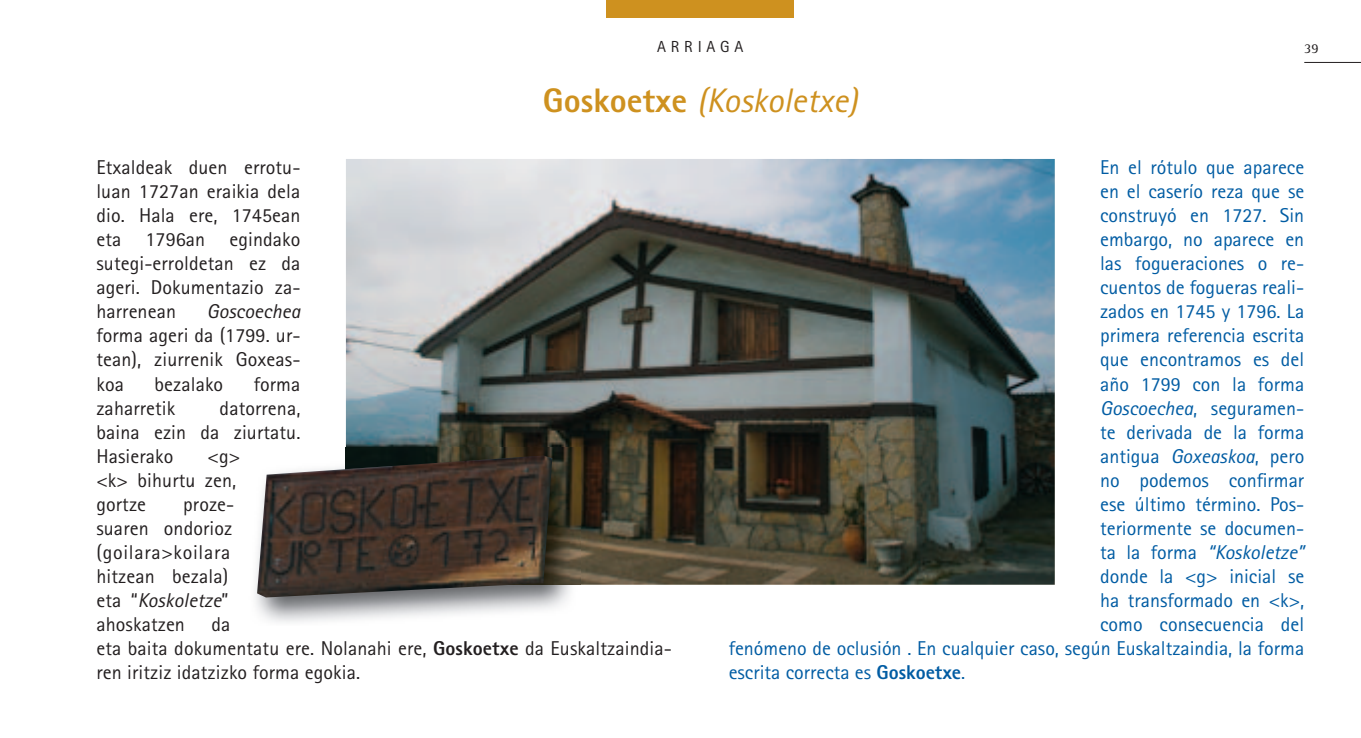
<style>
.page{position:relative;width:1361px;height:738px;background:#fff}
.page>*{position:absolute;margin:0;border:0;box-sizing:border-box;transform-origin:0 0}
.t1{font:italic 34px "Rotis Sans Serif";color:#ce911f}
.t2{font:20px "Rotis Sans Serif";color:#015ca3}
.t3{font:20px/24px "Rotis Sans Serif";letter-spacing:.005em;color:#231f20;text-align:justify}
.t4{font:italic 20px "Rotis Sans Serif";color:#015ca3}
.t5{font:italic 20px "Rotis Sans Serif";letter-spacing:.005em;color:#231f20}
.t6{font:16px "Rotis Sans Serif";letter-spacing:.3em;color:#231f20}
.t7{font:14px "Rotis Serif";color:#231f20}
.s1{font-weight:800;font-style:normal}
.s2{font-style:italic}
.s3{font-weight:800}
.s4{font-style:normal}
</style>
<div class="page">
<hr style="left:1304px;top:62px;width:57px;height:1px;background:#231f20">
<div style="left:607px;top:0;width:187px;height:17px;background:#ce911f"></div>
<img style="left:346px;top:159px;width:708px;height:425px">
<img style="left:255px;top:447px;width:325px;height:176px">
<img style="left:346px;top:447px;width:234px;height:137px">
<img style="left:257px;top:455px;width:295px;height:142px">
<p class="t6" style="left:657px;top:41px;width:88px">ARRIAGA</p>
<h1 class="t1" style="left:543px;top:88px;width:316px"><span class="s1">Goskoetxe</span> (Koskoletxe)</h1>
<p class="t7" style="left:1304px;top:43px;width:16px">39</p>
<p class="t3" style="left:96px;top:157px;width:206px">Etxaldeak duen errotu&shy;luan 1727an eraikia dela dio. Hala ere, 1745ean eta 1796an egindako sutegi-erroldetan ez da ageri. Dokumentazio za&shy;harrenean</p>
<p class="t5" style="left:207px;top:304px;width:95px">Goscoechea</p>
<p class="t3" style="left:96px;top:325px;width:206px">forma ageri da (1799. ur&shy;tean), ziurrenik Goxeas&shy;koa</p>
<p class="t3" style="left:154px;top:373px;width:70px">bezalako</p>
<p class="t3" style="left:254px;top:373px;width:48px">forma</p>
<p class="t3" style="left:96px;top:397px;width:81px">zaharretik</p>
<p class="t3" style="left:96px;top:397px;width:206px;text-indent:123px">datorrena, baina ezin da ziurtatu.<br>Hasierako</p>
<p class="t3" style="left:96px;top:445px;width:145px;text-align:left;text-indent:111px">&lt;g&gt; &lt;k&gt; bihurtu zen, gortze</p>
<p class="t3" style="left:96px;top:493px;width:140px;text-align:left;text-indent:87px">proze&shy;suaren ondorioz (goilara&gt;koilara hitzean bezala) eta “<span class="s2">Koskoletze</span>” ahoskatzen</p>
<p class="t3" style="left:96px;top:613px;width:577px;text-align:left;text-indent:115px">da<br>eta baita dokumentatu ere. Nolanahi ere, <span class="s3">Goskoetxe</span> da Euskaltzaindia&shy;ren iritziz idatzizko forma egokia.</p>
<p class="t2" style="left:1100px;top:160px;width:206px">En el rótulo que aparece</p>
<p class="t2" style="left:1100px;top:184px;width:206px">en el caserío reza que se</p>
<p class="t2" style="left:1100px;top:208px;width:206px">construyó en 1727. Sin</p>
<p class="t2" style="left:1100px;top:232px;width:206px">embargo, no aparece en</p>
<p class="t2" style="left:1100px;top:256px;width:206px">las fogueraciones o re-</p>
<p class="t2" style="left:1100px;top:280px;width:206px">cuentos de fogueras reali-</p>
<p class="t2" style="left:1100px;top:304px;width:206px">zados en 1745 y 1796. La</p>
<p class="t2" style="left:1100px;top:328px;width:206px">primera referencia escrita</p>
<p class="t2" style="left:1100px;top:352px;width:206px">que encontramos es del</p>
<p class="t2" style="left:1100px;top:376px;width:206px">año 1799 con la forma</p>
<p class="t2" style="left:1100px;top:400px;width:206px"><span class="s2">Goscoechea</span>, seguramen-</p>
<p class="t2" style="left:1100px;top:424px;width:206px">te derivada de la forma</p>
<p class="t2" style="left:1100px;top:448px;width:206px">antigua <span class="s2">Goxeaskoa</span>, pero</p>
<p class="t2" style="left:1100px;top:472px;width:206px">no podemos confirmar</p>
<p class="t2" style="left:1100px;top:496px;width:206px">ese último término. Pos-</p>
<p class="t2" style="left:1100px;top:520px;width:206px">teriormente se documen-</p>
<p class="t4" style="left:1100px;top:544px;width:206px"><span class="s4">ta la forma</span> “Koskoletze”</p>
<p class="t2" style="left:1100px;top:568px;width:206px">donde la &lt;g&gt; inicial se</p>
<p class="t2" style="left:1100px;top:592px;width:206px">ha transformado en &lt;k&gt;,</p>
<p class="t2" style="left:1100px;top:616px;width:206px">como consecuencia del</p>
<p class="t2" style="left:729px;top:640px;width:577px">fenómeno de oclusión . En cualquier caso, según Euskaltzaindia, la forma</p>
<p class="t2" style="left:729px;top:664px;width:238px">escrita correcta es <span class="s3">Goskoetxe</span>.</p>
</div>
